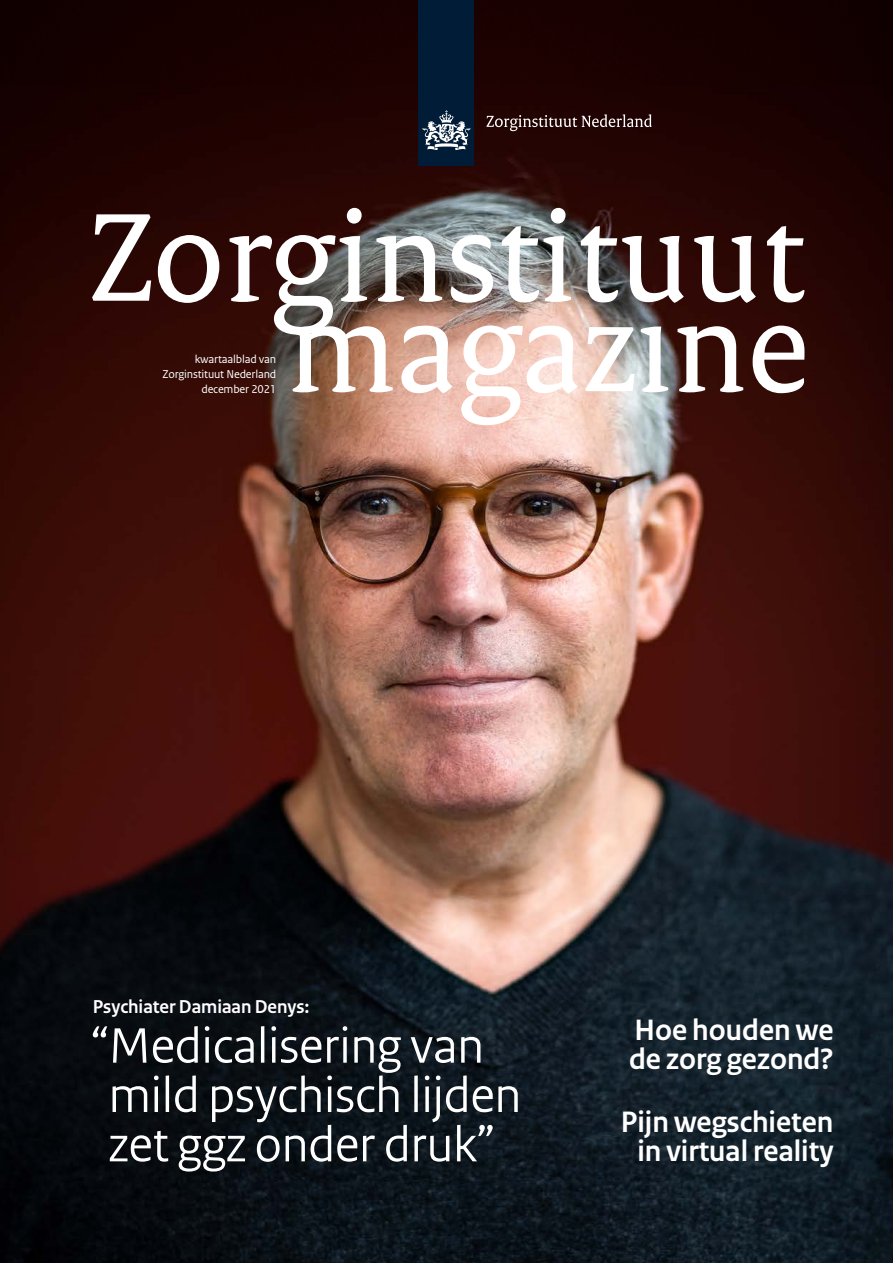
<style>
.page{position:relative;width:893px;height:1263px;background:#fff}
.page>*{position:absolute;margin:0;border:0;box-sizing:border-box;transform-origin:0 0}
.t1{font:52.35px/49.3px "Rijksoverheid Sans Heading";color:#fff}
.t2{font:700 31.05px/29.1px "Rijksoverheid Sans Heading";color:#fff}
.t3{font:700 19.65px "Rijksoverheid Sans Heading";color:#fff}
.t4{font:12px/14.9px "Rijksoverheid Sans Text";letter-spacing:-.015em;color:#fff;text-align:right}
</style>
<div class="page">
<img style="left:0;top:85px;width:893px;height:1178px">
<svg style="left:92px;top:208px;width:712px;height:127px"></svg>
<svg style="left:291px;top:325px;width:513px;height:100px"></svg>
<div style="left:0;top:0;width:893px;height:85px;background:#180100"></div>
<div style="left:419px;top:0;width:55px;height:166px;background:#001c37"></div>
<svg style="left:422px;top:110px;width:48px;height:40px"></svg>
<svg style="left:486px;top:114px;width:166px;height:17px;background:#4e3736"></svg>
<p class="t4" style="left:162px;top:352px;width:115px">kwartaalblad van<br>Zorginstituut Nederland december 2021</p>
<p class="t3" style="left:93px;top:996px;width:218px">Psychiater Damiaan Denys:</p>
<h1 class="t1" style="left:109px;top:1021px;width:414px;text-indent:-19px">“Medicalisering van mild psychisch lijden zet ggz onder druk”</h1>
<p class="t2" style="left:629px;top:1016px;width:206px">Hoe houden we de zorg gezond?</p>
<p class="t2" style="left:621px;top:1108px;width:214px;text-align:center">Pijn wegschieten in virtual reality</p>
</div>
